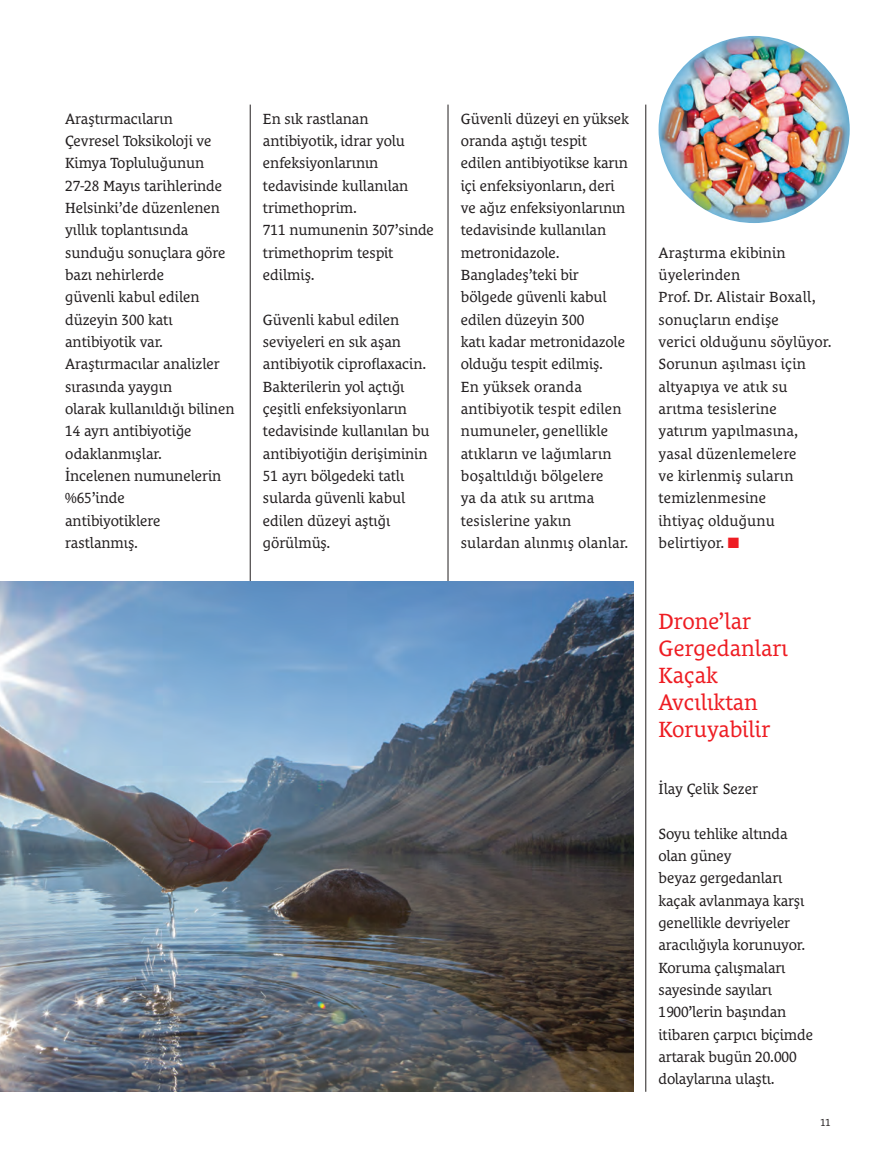
<style>
.page{position:relative;width:895px;height:1173px;background:#fff}
.page>*{position:absolute;margin:0;border:0;box-sizing:border-box;transform-origin:0 0}
.t1{font:22.5px/27px "Le Monde Courrier Pro";color:#ee1d23}
.t2{font:15px/22.4px "Le Monde Courrier Pro";letter-spacing:-.005em;color:#231f20}
.t3{font:10.35px "Le Monde Courrier Pro";color:#231f20}
.s1{color:#ee1d23}
</style>
<div class="page">
<hr style="left:645px;top:105px;width:1px;height:986px;background:#231f20">
<hr style="left:250px;top:105px;width:1px;height:986px;background:#231f20">
<hr style="left:448px;top:105px;width:1px;height:986px;background:#231f20">
<img style="left:658px;top:36px;width:192px;height:187px">
<img style="left:0;top:581px;width:633px;height:510px">
<p class="t2" style="left:65px;top:106px;width:171px">Araştırmacıların<br>Çevresel Toksikoloji ve<br>Kimya Topluluğunun<br>27-28 Mayıs tarihlerinde<br>Helsinki’de düzenlenen yıllık toplantısında sunduğu sonuçlara göre bazı nehirlerde<br>güvenli kabul edilen düzeyin 300 katı antibiyotik var.<br>Araştırmacılar analizler sırasında yaygın<br>olarak kullanıldığı bilinen<br>14 ayrı antibiyotiğe odaklanmışlar.<br>İncelenen numunelerin %65’inde<br>antibiyotiklere rastlanmış.</p>
<p class="t2" style="left:263px;top:106px;width:172px">En sık rastlanan antibiyotik, idrar yolu enfeksiyonlarının tedavisinde kullanılan trimethoprim.<br>711 numunenin 307’sinde trimethoprim tespit edilmiş.</p>
<p class="t2" style="left:263px;top:306px;width:168px">Güvenli kabul edilen seviyeleri en sık aşan antibiyotik ciproflaxacin.<br>Bakterilerin yol açtığı çeşitli enfeksiyonların tedavisinde kullanılan bu antibiyotiğin derişiminin<br>51 ayrı bölgedeki tatlı sularda güvenli kabul edilen düzeyi aştığı görülmüş.</p>
<p class="t2" style="left:461px;top:106px;width:170px">Güvenli düzeyi en yüksek oranda aştığı tespit edilen antibiyotikse karın içi enfeksiyonların, deri ve ağız enfeksiyonlarının tedavisinde kullanılan metronidazole.<br>Bangladeş’teki bir bölgede güvenli kabul edilen düzeyin 300<br>katı kadar metronidazole olduğu tespit edilmiş.<br>En yüksek oranda antibiyotik tespit edilen numuneler, genellikle atıkların ve lağımların boşaltıldığı bölgelere<br>ya da atık su arıtma tesislerine yakın sulardan alınmış olanlar.</p>
<p class="t2" style="left:658px;top:239px;width:174px">Araştırma ekibinin üyelerinden<br>Prof. Dr. Alistair Boxall, sonuçların endişe<br>verici olduğunu söylüyor.<br>Sorunun aşılması için altyapıya ve atık su arıtma tesislerine<br>yatırım yapılmasına, yasal düzenlemelere<br>ve kirlenmiş suların temizlenmesine<br>ihtiyaç olduğunu belirtiyor. <span class="s1">■</span></p>
<h1 class="t1" style="left:658px;top:605px;width:131px">Drone’lar<br>Gergedanları<br>Kaçak<br>Avcılıktan<br>Koruyabilir</h1>
<p class="t2" style="left:658px;top:775px;width:101px">İlay Çelik Sezer</p>
<p class="t2" style="left:658px;top:820px;width:156px">Soyu tehlike altında olan güney<br>beyaz gergedanları kaçak avlanmaya karşı genellikle devriyeler aracılığıyla korunuyor.<br>Koruma çalışmaları sayesinde sayıları<br>1900’lerin başından itibaren çarpıcı biçimde artarak bugün 20.000 dolaylarına ulaştı.</p>
<p class="t3" style="left:820px;top:1113px;width:12px">11</p>
</div>
